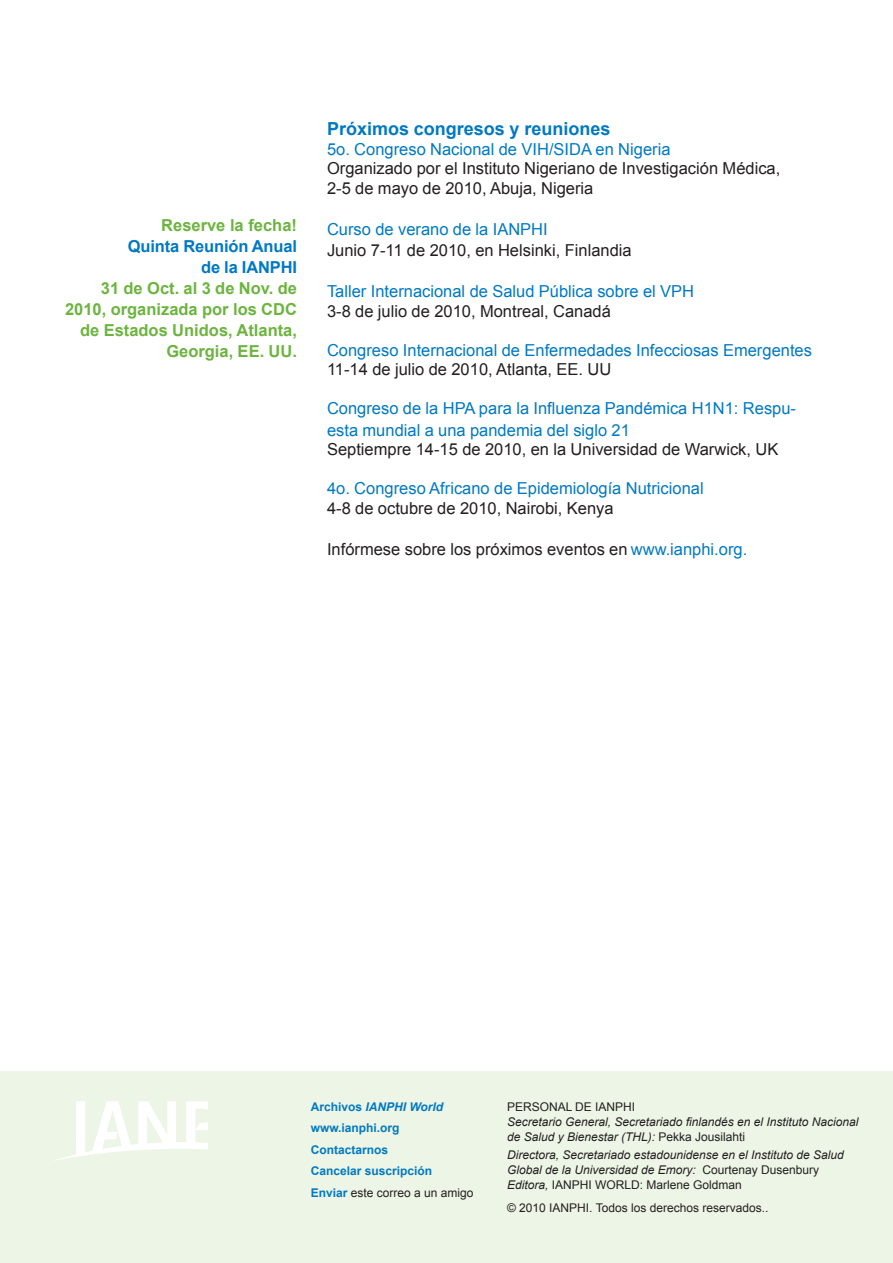
<style>
.page{position:relative;width:893px;height:1263px;background:#fff}
.page>*{position:absolute;margin:0;border:0;box-sizing:border-box;transform-origin:0 0}
.t1{font:700 18px "Arial";color:#0079c2}
.t2{font:16.5px "Arial";color:#231f20}
.t3{font:16.5px/21.6px "Arial";color:#0079c2}
.t4{font:700 16.5px/21px "Arial";color:#6cb43f;text-align:right}
.t5{font:700 16.5px "Arial";letter-spacing:-.01em;color:#0079c2}
.t6{font:italic 12px/15px "Arial";color:#231f20}
.t7{font:12px/22.5px "Arial";color:#231f20}
.t8{font:700 12px "Arial";color:#0079c2}
.t9{font:italic 700 12px "Arial";color:#0079c2}
.s1{color:#0079c2}
.s2{font-style:normal}
.s3{font-weight:700;color:#0079c2}
.s4{font-style:italic}
</style>
<div class="page">
<div style="left:0;top:1072px;width:893px;height:191px;background:#edf5e6"></div>
<svg style="left:57px;top:1101px;width:151px;height:59px"></svg>
<p class="t4" style="left:161px;top:215px;width:137px">Reserve la fecha!</p>
<p class="t5" style="left:128px;top:235px;width:171px">Quinta Reunión Anual</p>
<p class="t5" style="left:201px;top:256px;width:97px">de la IANPHI</p>
<p class="t4" style="left:65px;top:278px;width:233px">31 de Oct. al 3 de Nov. de<br>2010, organizada por los CDC de Estados Unidos, Atlanta,<br>Georgia, EE. UU.</p>
<p class="t1" style="left:327px;top:117px;width:285px">Próximos congresos y reuniones</p>
<p class="t3" style="left:327px;top:138px;width:345px">5o. Congreso Nacional de VIH/SIDA en Nigeria</p>
<p class="t2" style="left:327px;top:157px;width:455px">Organizado por el Instituto Nigeriano de Investigación Médica,</p>
<p class="t2" style="left:327px;top:177px;width:268px">2-5 de mayo de 2010, Abuja, Nigeria</p>
<p class="t3" style="left:327px;top:218px;width:222px">Curso de verano de la IANPHI</p>
<p class="t2" style="left:327px;top:240px;width:306px">Junio 7-11 de 2010, en Helsinki, Finlandia</p>
<p class="t3" style="left:327px;top:281px;width:369px">Taller Internacional de Salud Pública sobre el VPH</p>
<p class="t2" style="left:327px;top:300px;width:285px">3-8 de julio de 2010, Montreal, Canadá</p>
<p class="t3" style="left:327px;top:339px;width:486px">Congreso Internacional de Enfermedades Infecciosas Emergentes</p>
<p class="t2" style="left:327px;top:359px;width:286px">11-14 de julio de 2010, Atlanta, EE. UU</p>
<p class="t3" style="left:327px;top:398px;width:471px">Congreso de la HPA para la Influenza Pandémica H1N1: Respu&shy;esta mundial a una pandemia del siglo 21</p>
<p class="t2" style="left:327px;top:439px;width:453px">Septiempre 14-15 de 2010, en la Universidad de Warwick, UK</p>
<p class="t3" style="left:327px;top:478px;width:378px">4o. Congreso Africano de Epidemiología Nutricional</p>
<p class="t2" style="left:327px;top:497px;width:288px">4-8 de octubre de 2010, Nairobi, Kenya</p>
<p class="t2" style="left:327px;top:538px;width:422px">Infórmese sobre los próximos eventos en <span class="s1">www.ianphi.org.</span></p>
<p class="t9" style="left:311px;top:1099px;width:134px"><span class="s2">Archivos</span> IANPHI World</p>
<p class="t8" style="left:311px;top:1120px;width:90px">www.ianphi.org</p>
<p class="t8" style="left:311px;top:1142px;width:79px">Contactarnos</p>
<p class="t8" style="left:311px;top:1163px;width:123px">Cancelar suscripción</p>
<p class="t7" style="left:311px;top:1181px;width:164px"><span class="s3">Enviar</span> este correo a un amigo</p>
<p class="t6" style="left:507px;top:1099px;width:353px"><span class="s2">PERSONAL DE IANPHI<br></span>Secretario General, Secretariado finlandés en el Instituto Nacional de Salud y Bienestar (THL): <span class="s2">Pekka Jousilahti</span></p>
<p class="t6" style="left:507px;top:1147px;width:338px">Directora, Secretariado estadounidense en el Instituto de Salud<br>Global de la Universidad de Emory: <span class="s2">Courtenay Dusenbury</span></p>
<p class="t7" style="left:507px;top:1174px;width:263px"><span class="s4">Editora,</span> IANPHI WORLD: Marlene Goldman<br>© 2010 IANPHI. Todos los derechos reservados..</p>
</div>
